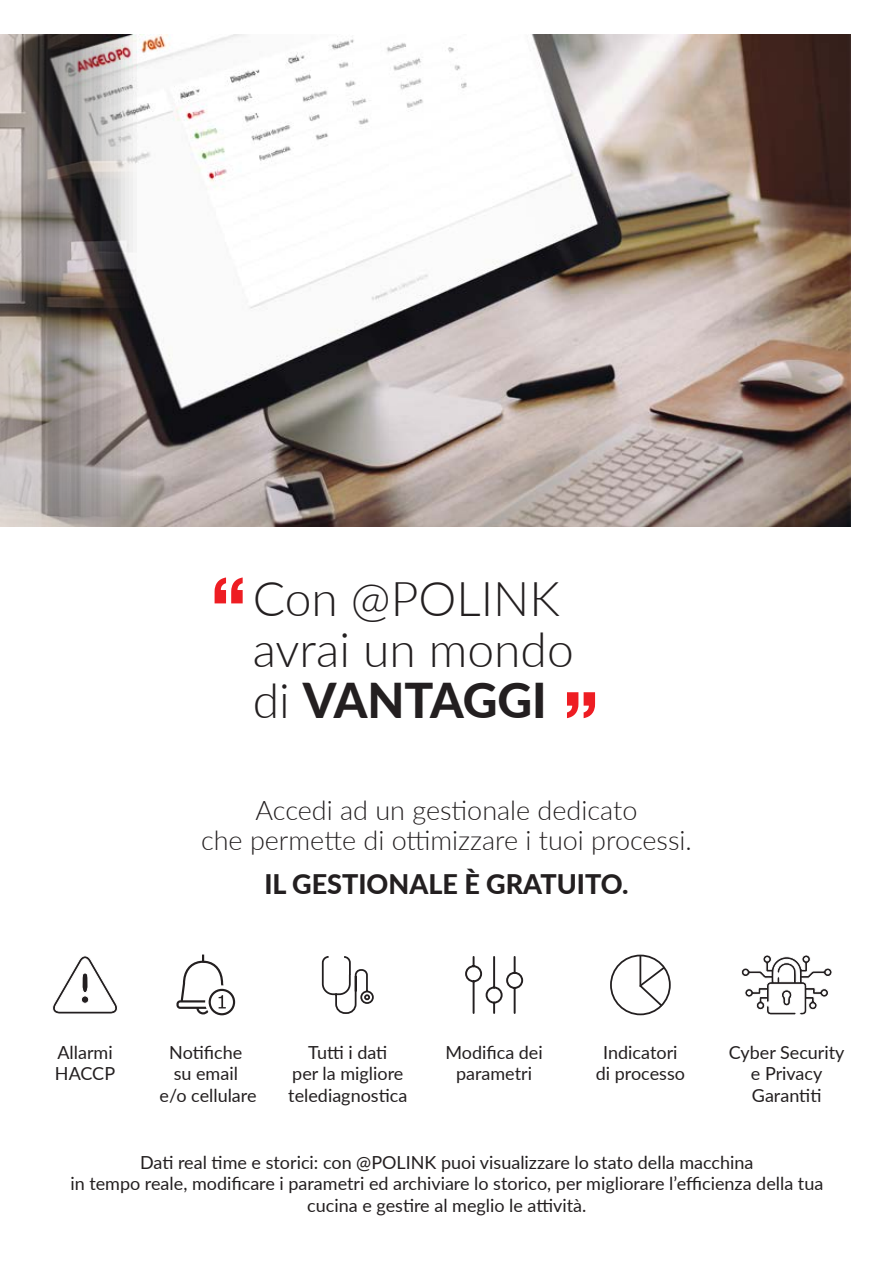
<style>
.page{position:relative;width:893px;height:1263px;background:#fff}
.page>*{position:absolute;margin:0;border:0;box-sizing:border-box;transform-origin:0 0}
.t1{font:800 72px "Helvetica Neue LT Std";color:#ee1d23}
.t2{font:300 48px/51px "Lato";color:#231f20}
.t3{font:300 27px "Lato";color:#231f20}
.t4{font:800 27px "Lato";color:#231f20}
.t5{font:18px/21.6px "Lato";color:#231f20;text-align:center}
.s1{font-weight:800}
</style>
<div class="page">
<svg style="left:465px;top:956px;width:59px;height:58px"></svg>
<svg style="left:321px;top:956px;width:53px;height:58px"></svg>
<svg style="left:176px;top:954px;width:59px;height:61px"></svg>
<svg style="left:52px;top:956px;width:66px;height:58px"></svg>
<div style="left:610px;top:955px;width:61px;height:60px;border:2px solid #231f20;border-radius:50%"></div>
<hr style="left:639px;top:956px;width:2px;height:31px;background:#231f20">
<svg style="left:639px;top:965px;width:27px;height:43px"></svg>
<img style="left:140px;top:35px;width:710px;height:492px">
<img style="left:0;top:35px;width:140px;height:492px">
<svg style="left:741px;top:955px;width:91px;height:60px"></svg>
<p class="t1" style="left:211px;top:560px;width:37px">“</p>
<p class="t2" style="left:253px;top:572px;width:323px">Con @POLINK avrai un mondo di <span class="s1">VANTAGGI</span></p>
<p class="t1" style="left:599px;top:735px;width:37px;rotate:-180deg">“</p>
<p class="t3" style="left:256px;top:792px;width:383px">Accedi ad un gestionale dedicato</p>
<p class="t3" style="left:201px;top:822px;width:492px">che permette di ottimizzare i tuoi processi.</p>
<p class="t4" style="left:264px;top:864px;width:366px">IL GESTIONALE È GRATUITO.</p>
<p class="t5" style="left:55px;top:1040px;width:62px;text-align:left">Allarmi<br>HACCP</p>
<p class="t5" style="left:169px;top:1040px;width:75px">Notifiche</p>
<p class="t5" style="left:174px;top:1062px;width:66px">su email</p>
<p class="t5" style="left:160px;top:1084px;width:98px">e/o cellulare</p>
<p class="t5" style="left:308px;top:1040px;width:81px">Tutti i dati</p>
<p class="t5" style="left:288px;top:1062px;width:121px;text-align:left">per la migliore telediagnostica</p>
<p class="t5" style="left:445px;top:1040px;width:99px">Modifica dei parametri</p>
<p class="t5" style="left:603px;top:1040px;width:76px">Indicatori</p>
<p class="t5" style="left:596px;top:1062px;width:91px">di processo</p>
<p class="t5" style="left:729px;top:1040px;width:117px">Cyber Security e Privacy<br>Garantiti</p>
<p class="t5" style="left:140px;top:1150px;width:615px">Dati real time e storici: con @POLINK puoi visualizzare lo stato della macchina</p>
<p class="t5" style="left:70px;top:1172px;width:754px">in tempo reale, modificare i parametri ed archiviare lo storico, per migliorare l’efficienza della tua cucina e gestire al meglio le attività.</p>
</div>
